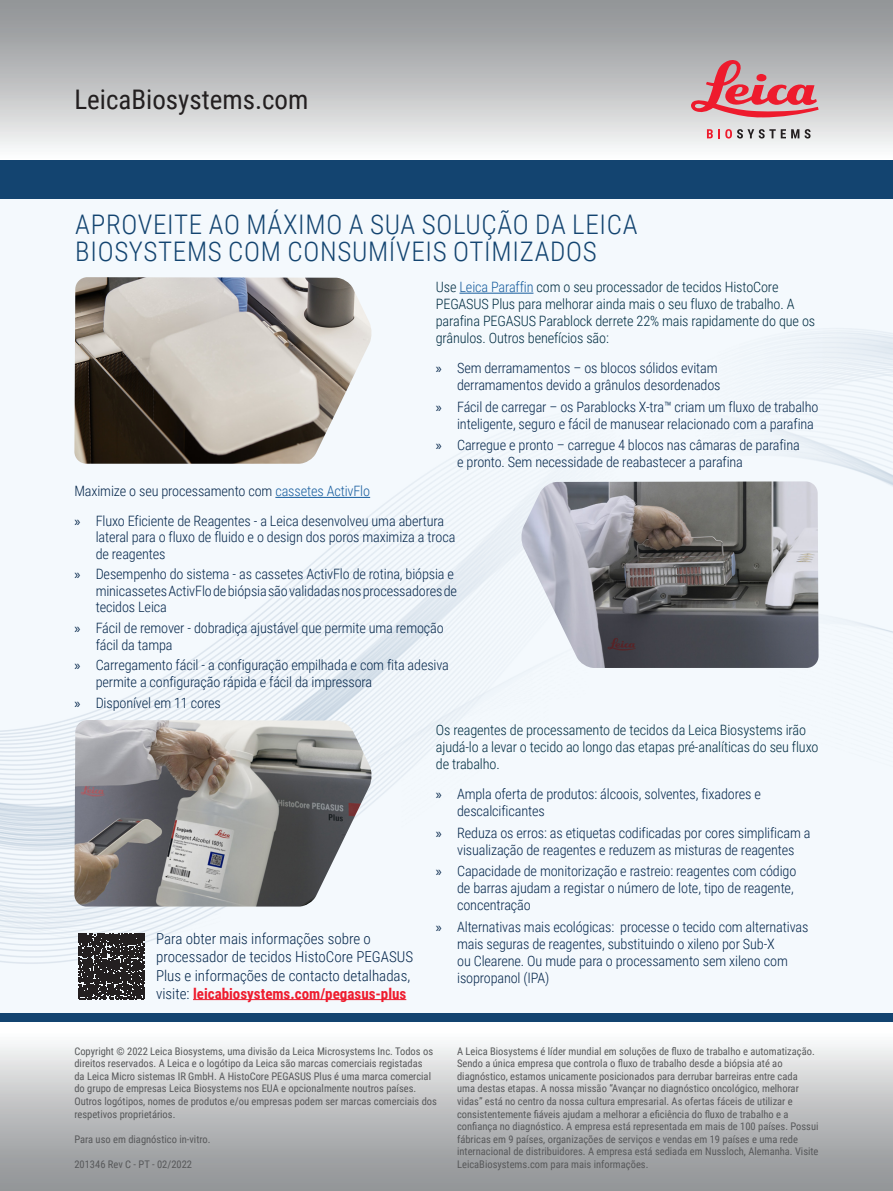
<style>
.page{position:relative;width:893px;height:1191px;background:#fff}
.page>*{position:absolute;margin:0;border:0;box-sizing:border-box;transform-origin:0 0}
.INSIDE_-_header_3{font:300 27px/27px "Roboto Condensed";letter-spacing:.025em;color:#134470}
.t1{font:27px "Roboto Condensed";color:#231f20}
.t2{font:300 15px/18px "Roboto Condensed";color:#04264b}
.INSIDE_-_body_copy{font:300 14.25px/17.1px "Roboto Condensed";letter-spacing:-.01em;color:#04264b}
.INSIDE_-_body_copy-2{font:300 14.25px/17.1px "Roboto Condensed";letter-spacing:-.01em;color:#002c41}
.t3{font:10.5px/12.6px "Roboto Condensed";color:#57585a}
.s1{color:#175d9e}
.s2{font-family:"Myriad Pro";font-weight:400}
.s3{font-weight:700;color:#ee1b2d}
</style>
<div class="page">
<div style="left:0;top:1030px;width:893px;height:161px;background:linear-gradient(to bottom,#fafbfb,#8a8c8f)"></div>
<img style="left:0;top:198px;width:893px;height:815px">
<div style="left:0;top:0;width:893px;height:160px;background:linear-gradient(to bottom,#898c8f,#f8f8f8)"></div>
<div style="left:0;top:160px;width:893px;height:38px;background:#134470"></div>
<div style="left:0;top:1013px;width:893px;height:9px;background:#134470"></div>
<hr style="left:193px;top:999px;width:213px;height:1px;background:#ee1b2d">
<svg style="left:691px;top:60px;width:128px;height:58px;background:#d08b92"></svg>
<svg style="left:707px;top:129px;width:103px;height:9px"></svg>
<svg style="left:79px;top:933px;width:66px;height:66px;background:#3a3739"></svg>
<hr style="left:459px;top:293px;width:74px;height:1px;background:#175d9e">
<img style="left:74px;top:277px;width:298px;height:187px">
<img style="left:521px;top:481px;width:298px;height:187px">
<hr style="left:275px;top:497px;width:95px;height:1px;background:#175d9e">
<img style="left:74px;top:720px;width:298px;height:186px">
<h1 class="t1" style="left:74px;top:81px;width:236px">LeicaBiosystems.com</h1>
<p class="INSIDE_-_header_3" style="left:75px;top:210px;width:564px">APROVEITE AO MÁXIMO A SUA SOLUÇÃO DA LEICA<br>BIOSYSTEMS COM CONSUMÍVEIS OTIMIZADOS</p>
<p class="INSIDE_-_body_copy-2" style="left:436px;top:278px;width:381px">Use <span class="s1">Leica Paraffin</span> com o seu processador de tecidos HistoCore PEGASUS Plus para melhorar ainda mais o seu fluxo de trabalho. A parafina PEGASUS Parablock derrete 22% mais rapidamente do que os grânulos. Outros benefícios são:</p>
<p class="INSIDE_-_body_copy" style="left:436px;top:359px;width:286px;text-align:right"><span class="s2">»</span> Sem derramamentos – os blocos sólidos evitam derramamentos devido a grânulos desordenados</p>
<p class="INSIDE_-_body_copy" style="left:457px;top:397px;width:363px;text-indent:-21px"><span class="s2">»</span> Fácil de carregar – os Parablocks X-tra™ criam um fluxo de trabalho inteligente, seguro e fácil de manusear relacionado com a parafina</p>
<p class="INSIDE_-_body_copy" style="left:457px;top:436px;width:344px;text-indent:-21px"><span class="s2">»</span> Carregue e pronto – carregue 4 blocos nas câmaras de parafina e pronto. Sem necessidade de reabastecer a parafina</p>
<p class="INSIDE_-_body_copy" style="left:74px;top:482px;width:297px">Maximize o seu processamento com <span class="s1">cassetes ActivFlo</span></p>
<p class="INSIDE_-_body_copy" style="left:96px;top:512px;width:361px;line-height:16.5px;text-indent:-21px"><span class="s2">»</span> Fluxo Eficiente de Reagentes - a Leica desenvolveu uma abertura lateral para o fluxo de fluido e o design dos poros maximiza a troca de reagentes</p>
<p class="INSIDE_-_body_copy" style="left:96px;top:565px;width:363px;line-height:16.5px;text-indent:-21px"><span class="s2">»</span> Desempenho do sistema - as cassetes ActivFlo de rotina, biópsia e minicassetes ActivFlo de biópsia são validadas nos processadores de tecidos Leica</p>
<p class="INSIDE_-_body_copy" style="left:96px;top:619px;width:350px;line-height:16.5px;text-indent:-21px"><span class="s2">»</span> Fácil de remover - dobradiça ajustável que permite uma remoção fácil da tampa</p>
<p class="INSIDE_-_body_copy" style="left:96px;top:656px;width:355px;line-height:16.5px;text-indent:-21px"><span class="s2">»</span> Carregamento fácil - a configuração empilhada e com fita adesiva permite a configuração rápida e fácil da impressora</p>
<p class="INSIDE_-_body_copy" style="left:74px;top:693px;width:148px"><span class="s2">»</span> Disponível em 11 cores</p>
<p class="INSIDE_-_body_copy-2" style="left:436px;top:721px;width:384px">Os reagentes de processamento de tecidos da Leica Biosystems irão ajudá-lo a levar o tecido ao longo das etapas pré-analíticas do seu fluxo de trabalho.</p>
<p class="INSIDE_-_body_copy" style="left:457px;top:785px;width:305px;text-indent:-21px"><span class="s2">»</span> Ampla oferta de produtos: álcoois, solventes, fixadores e descalcificantes</p>
<p class="INSIDE_-_body_copy" style="left:436px;top:823px;width:376px;text-align:center"><span class="s2">»</span> Reduza os erros: as etiquetas codificadas por cores simplificam a visualização de reagentes e reduzem as misturas de reagentes</p>
<p class="INSIDE_-_body_copy" style="left:457px;top:862px;width:341px;text-indent:-21px"><span class="s2">»</span> Capacidade de monitorização e rastreio: reagentes com código de barras ajudam a registar o número de lote, tipo de reagente, concentração</p>
<p class="INSIDE_-_body_copy" style="left:457px;top:917px;width:353px;text-indent:-21px"><span class="s2">»</span> Alternativas mais ecológicas: processe o tecido com alternativas mais seguras de reagentes, substituindo o xileno por Sub-X<br>ou Clearene. Ou mude para o processamento sem xileno com isopropanol (IPA)</p>
<p class="t2" style="left:156px;top:929px;width:259px">Para obter mais informações sobre o processador de tecidos HistoCore PEGASUS Plus e informações de contacto detalhadas, visite: <span class="s3">leicabiosystems.com/pegasus-plus</span></p>
<p class="t3" style="left:74px;top:1044px;width:364px">Copyright © 2022 Leica Biosystems, uma divisão da Leica Microsystems Inc. Todos os direitos reservados. A Leica e o logótipo da Leica são marcas comerciais registadas<br>da Leica Micro sistemas IR GmbH. A HistoCore PEGASUS Plus é uma marca comercial do grupo de empresas Leica Biosystems nos EUA e opcionalmente noutros países.<br>Outros logótipos, nomes de produtos e/ou empresas podem ser marcas comerciais dos respetivos proprietários.</p>
<p class="t3" style="left:74px;top:1132px;width:138px">Para uso em diagnóstico in-vitro.</p>
<p class="t3" style="left:74px;top:1158px;width:119px">201346 Rev C - PT - 02/2022</p>
<p class="t3" style="left:457px;top:1044px;width:363px">A Leica Biosystems é líder mundial em soluções de fluxo de trabalho e automatização.<br>Sendo a única empresa que controla o fluxo de trabalho desde a biópsia até ao diagnóstico, estamos unicamente posicionados para derrubar barreiras entre cada<br>uma destas etapas. A nossa missão “Avançar no diagnóstico oncológico, melhorar vidas” está no centro da nossa cultura empresarial. As ofertas fáceis de utilizar e consistentemente fiáveis ajudam a melhorar a eficiência do fluxo de trabalho e a confiança no diagnóstico. A empresa está representada em mais de 100 países. Possui fábricas em 9 países, organizações de serviços e vendas em 19 países e uma rede internacional de distribuidores. A empresa está sediada em Nussloch, Alemanha. Visite LeicaBiosystems.com para mais informações.</p>
</div>
